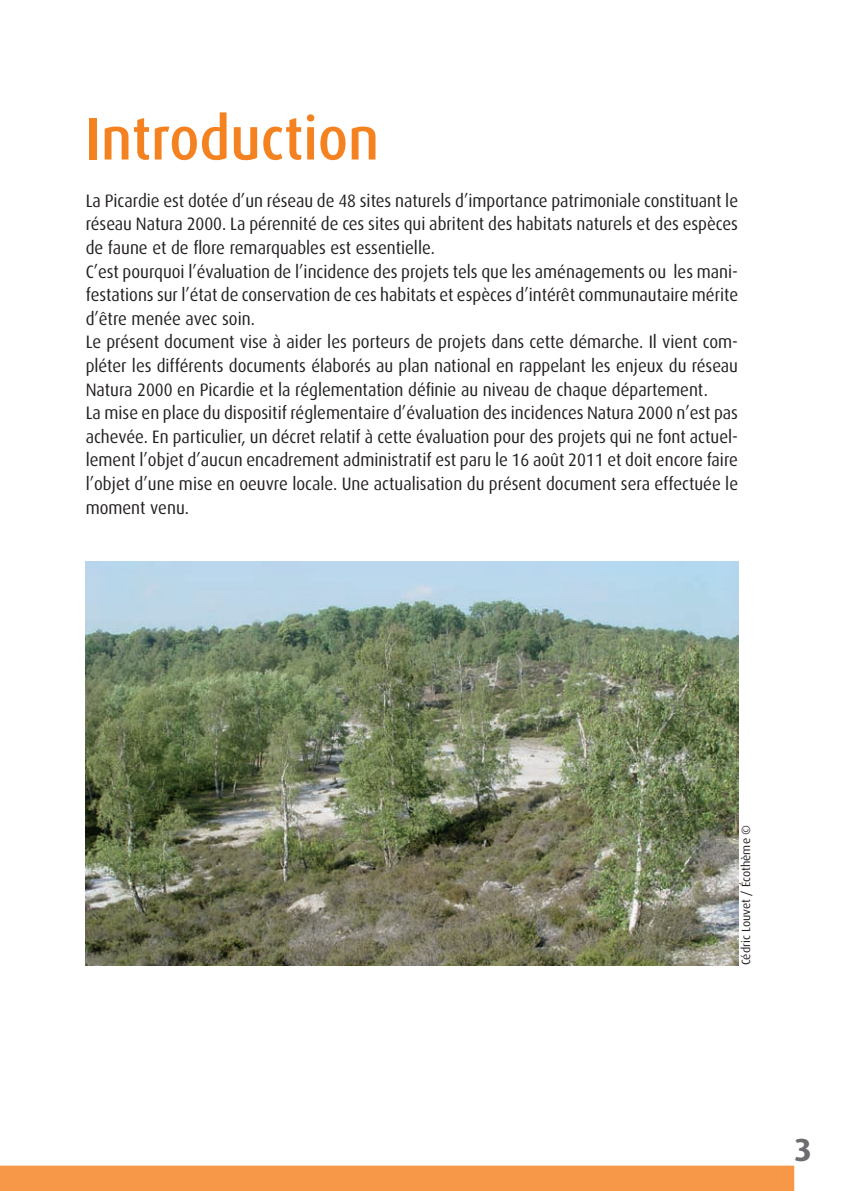
<style>
.page{position:relative;width:851px;height:1191px;background:#fff}
.page>*{position:absolute;margin:0;border:0;box-sizing:border-box;transform-origin:0 0}
.t1{font:500 60px "Dax OT";color:#f58220;scale:.93 1}
.t2{font:700 32px "Dax OT";color:#6c6d70}
.t3{font:18px/23.6px "Dax OT";color:#231f20;scale:.93 1}
.t4{font:12px "Dax OT";color:#231f20}
</style>
<div class="page">
<div style="left:0;top:1165px;width:794px;height:26px;background:#f79848"></div>
<img style="left:86px;top:561px;width:652px;height:404px">
<h1 class="t1" style="left:86px;top:105px;width:317px">Introduction</h1>
<p class="t3" style="left:86px;top:189px;width:703px">La Picardie est dotée d’un réseau de 48 sites naturels d’importance patrimoniale constituant le réseau Natura 2000. La pérennité de ces sites qui abritent des habitats naturels et des espèces de faune et de flore remarquables est essentielle.<br>C’est pourquoi l’évaluation de l’incidence des projets tels que les aménagements ou les mani&shy;festations sur l’état de conservation de ces habitats et espèces d’intérêt communautaire mérite d’être menée avec soin.<br>Le présent document vise à aider les porteurs de projets dans cette démarche. Il vient com&shy;pléter les différents documents élaborés au plan national en rappelant les enjeux du réseau Natura 2000 en Picardie et la réglementation définie au niveau de chaque département.<br>La mise en place du dispositif réglementaire d’évaluation des incidences Natura 2000 n’est pas achevée. En particulier, un décret relatif à cette évaluation pour des projets qui ne font actuel&shy;lement l’objet d’aucun encadrement administratif est paru le 16 août 2011 et doit encore faire l’objet d’une mise en oeuvre locale. Une actualisation du présent document sera effectuée le moment venu.</p>
<p class="t4" style="left:739px;top:965px;width:142px;rotate:-90deg">Cédric Louvet / Écothème ©</p>
<h2 class="t2" style="left:794px;top:1132px;width:20px">3</h2>
</div>
